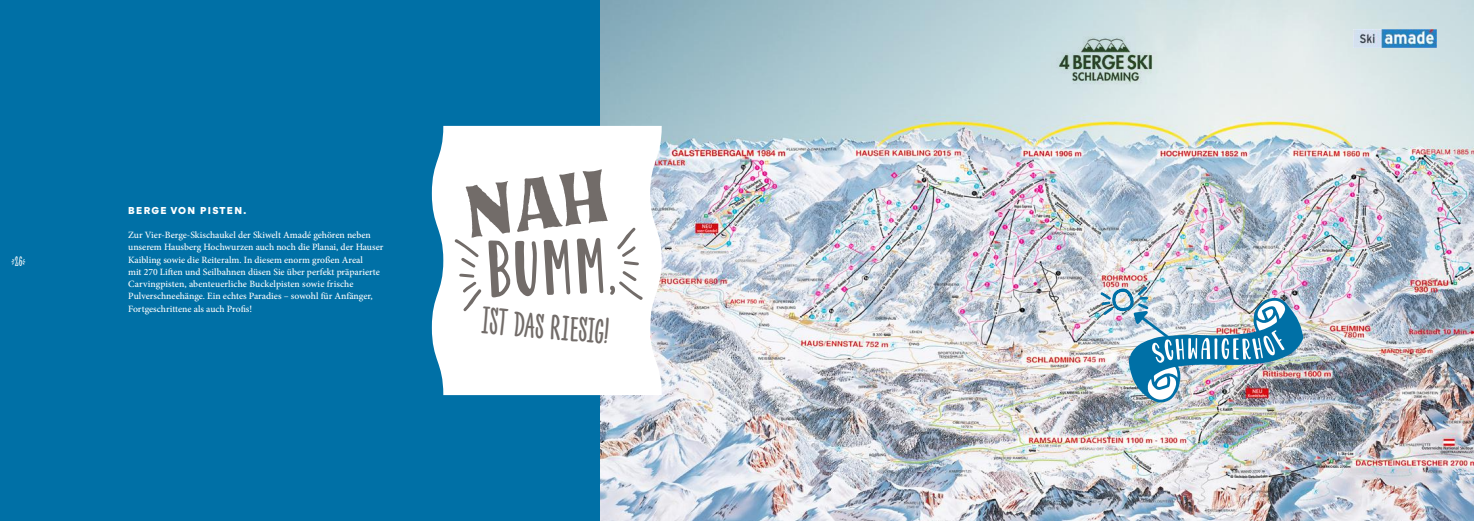
<style>
.page{position:relative;width:1474px;height:521px;background:#fff}
.page>*{position:absolute;margin:0;border:0;box-sizing:border-box;transform-origin:0 0}
.t1{font:90.91px "Garden Fancy Script";color:#726c69}
.t2{font:condensed 38.76px "Nexa Rust Handmade";color:#726c69}
.t3{font:10.5px "Garden Fancy Extras";color:#fff}
.t4{font:500 9.62px/12.2px "Minion Pro";color:#fff}
.t5{font:900 9.62px "Gordita";letter-spacing:.14em;color:#fff}
.s1{font-family:"Nexa Rust Handmade";font-stretch:condensed;font-size:14px}
</style>
<div class="page">
<img style="left:599px;top:0;width:874px;height:521px">
<div style="left:0;top:0;width:599px;height:521px;background:#0070a6"></div>
<img style="left:1353px;top:30px;width:83px;height:17px">
<img style="left:1100px;top:282px;width:203px;height:121px">
<img style="left:1051px;top:32px;width:108px;height:56px">
<div style="left:432px;top:126px;width:229px;height:269px;background:#fff"></div>
<svg style="left:617px;top:228px;width:25px;height:72px"></svg>
<svg style="left:455px;top:181px;width:55px;height:130px;background:#dedddc"></svg>
<svg style="left:517px;top:169px;width:91px;height:63px;background:#c1bebd"></svg>
<p class="t5" style="left:128px;top:203px;width:120px">BERGE VON PISTEN.</p>
<p class="t4" style="left:128px;top:229px;width:257px">Zur Vier-Berge-Skischaukel der Skiwelt Amadé gehören neben unserem Hausberg Hochwurzen auch noch die Planai, der Hauser Kaibling sowie die Reiteralm. In diesem enorm großen Areal<br>mit 270 Liften und Seilbahnen düsen Sie über perfekt präparierte Carvingpisten, abenteuerliche Buckelpisten sowie frische Pulverschneehänge. Ein echtes Paradies – sowohl für Anfänger, Fortgeschrittene als auch Profis!</p>
<h1 class="t1" style="left:484px;top:224px;width:135px;rotate:-2deg">BUMM,</h1>
<p class="t3" style="left:11px;top:256px;width:16px">k<span class="s1">26</span>l</p>
<p class="t3" style="left:1448px;top:256px;width:16px">k<span class="s1">27</span>l</p>
<h2 class="t2" style="left:484px;top:300px;width:129px;rotate:5deg">IST das riesig!</h2>
</div>
